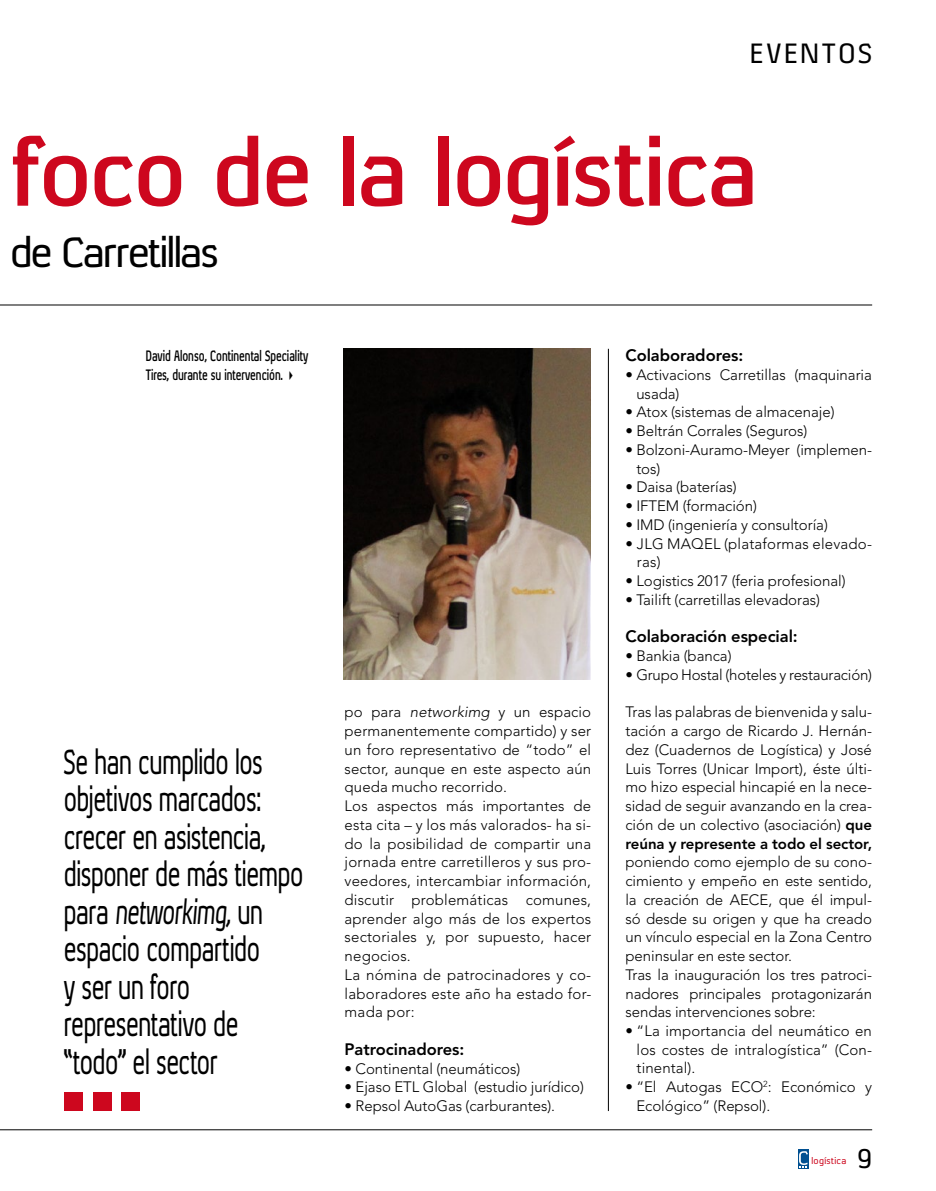
<style>
.page{position:relative;width:936px;height:1191px;background:#fff}
.page>*{position:absolute;margin:0;border:0;box-sizing:border-box;transform-origin:0 0}
.t1{font:700 90px "Xenu";letter-spacing:-.025em;color:#cd071e}
.t2{font:40.2px "Xenu";letter-spacing:-.04em;color:#000}
.t3{font:33px/37.5px "Xenu";letter-spacing:-.015em;color:#000;scale:.7 1}
.t4{font:26.25px "Xenu";letter-spacing:.12em;color:#000}
.t5{font:25.5px "Xenu";color:#000}
.t6{font:800 16.5px "Avenir LT Std";letter-spacing:-.005em;color:#000}
.t7{font:300 15px/18.8px "Avenir LT Std";letter-spacing:-.005em;color:#000}
.t8{font:300 15px/18.8px "Avenir LT Std";letter-spacing:.015em;color:#000}
.t9{font:700 14.25px/18.8px "Xenu";color:#000;scale:.7 1}
.t10{font:9px "Xenu";letter-spacing:.035em;color:#cd071e}
.s1{font-style:italic}
.s2{font-weight:800}
</style>
<div class="page">
<hr style="left:608px;top:349px;width:1px;height:762px;background:#000">
<hr style="left:0;top:1129px;width:872px;height:1px;background:#000">
<div style="left:798px;top:1149px;width:10px;height:19px;background:#005091"></div>
<svg style="left:799px;top:1151px;width:8px;height:16px"></svg>
<hr style="left:0;top:305px;width:872px;height:1px;background:#000">
<div style="left:64px;top:1092px;width:18px;height:19px;background:#cd071e"></div>
<div style="left:93px;top:1092px;width:18px;height:19px;background:#cd071e"></div>
<div style="left:122px;top:1092px;width:18px;height:19px;background:#cd071e"></div>
<img style="left:343px;top:349px;width:247px;height:331px">
<h3 class="t4" style="left:750px;top:38px;width:123px">EVENTOS</h3>
<h1 class="t1" style="left:12px;top:118px;width:747px">foco de la logística</h1>
<h2 class="t2" style="left:10px;top:228px;width:210px">de Carretillas</h2>
<p class="t9" style="left:146px;top:346px;width:233px">David Alonso, Continental Speciality<br>Tires, durante su intervención. ✔</p>
<h3 class="t3" style="left:64px;top:742px;width:343px">Se han cumplido los objetivos marcados: crecer en asistencia, disponer de más tiempo para <span class="s1">networkimg,</span> un espacio compartido<br>y ser un foro representativo de “todo” el sector</h3>
<p class="t7" style="left:344px;top:703px;width:248px">po para <span class="s1">networkimg</span> y un espacio permanentemente compartido) y ser un foro representativo de “todo” el sector, aunque en este aspecto aún queda mucho recorrido.<br>Los aspectos más importantes de esta cita – y los más valorados- ha si&shy;do la posibilidad de compartir una jornada entre carretilleros y sus pro&shy;veedores, intercambiar información, discutir problemáticas comunes, aprender algo más de los expertos sectoriales y, por supuesto, hacer negocios.<br>La nómina de patrocinadores y co&shy;laboradores este año ha estado for&shy;mada por:</p>
<p class="t6" style="left:344px;top:1039px;width:121px">Patrocinadores:</p>
<p class="t7" style="left:344px;top:1059px;width:177px">• Continental (neumáticos)</p>
<p class="t7" style="left:344px;top:1077px;width:241px">• Ejaso ETL Global (estudio jurídico)</p>
<p class="t7" style="left:344px;top:1096px;width:212px">• Repsol AutoGas (carburantes).</p>
<p class="t6" style="left:625px;top:346px;width:119px">Colaboradores:</p>
<p class="t7" style="left:636px;top:365px;width:237px;text-indent:-11px">• Activacions Carretillas (maquinaria usada)</p>
<p class="t7" style="left:625px;top:403px;width:211px">• Atox (sistemas de almacenaje)</p>
<p class="t7" style="left:625px;top:422px;width:183px">• Beltrán Corrales (Seguros)</p>
<p class="t7" style="left:636px;top:440px;width:237px;text-indent:-11px">• Bolzoni-Auramo-Meyer (implemen&shy;tos)</p>
<p class="t7" style="left:625px;top:478px;width:113px">• Daisa (baterías)</p>
<p class="t7" style="left:625px;top:496px;width:133px">• IFTEM (formación)</p>
<p class="t7" style="left:625px;top:515px;width:204px">• IMD (ingeniería y consultoría)</p>
<p class="t8" style="left:637px;top:534px;width:236px;text-indent:-12px">• JLG MAQEL (plataformas elevado&shy;ras)</p>
<p class="t7" style="left:625px;top:571px;width:222px">• Logistics 2017 (feria profesional)</p>
<p class="t7" style="left:625px;top:590px;width:196px">• Tailift (carretillas elevadoras)</p>
<p class="t6" style="left:625px;top:627px;width:174px">Colaboración especial:</p>
<p class="t7" style="left:625px;top:646px;width:108px">• Bankia (banca)</p>
<p class="t7" style="left:625px;top:665px;width:248px">• Grupo Hostal (hoteles y restauración)</p>
<p class="t7" style="left:625px;top:703px;width:248px;text-align:justify">Tras las palabras de bienvenida y salu&shy;tación a cargo de Ricardo J. Hernán&shy;dez (Cuadernos de Logística) y José Luis Torres (Unicar Import), éste últi&shy;mo hizo especial hincapié en la nece&shy;sidad de seguir avanzando en la crea&shy;ción de un colectivo (asociación) <span class="s2">que reúna y represente a todo el sector,</span></p>
<p class="t7" style="left:625px;top:853px;width:248px">poniendo como ejemplo de su cono&shy;cimiento y empeño en este sentido, la creación de AECE, que él impul&shy;só desde su origen y que ha creado un vínculo especial en la Zona Centro peninsular en este sector.<br>Tras la inauguración los tres patroci&shy;nadores principales protagonizarán sendas intervenciones sobre:</p>
<p class="t7" style="left:636px;top:1021px;width:237px;text-align:justify;text-indent:-11px">• “La importancia del neumático en los costes de intralogística” (Con&shy;tinental).</p>
<p class="t7" style="left:636px;top:1077px;width:237px;text-indent:-11px">• “El Autogas ECO<sup>2</sup>: Económico y<br>Ecológico” (Repsol).</p>
<p class="t10" style="left:811px;top:1155px;width:36px">logística</p>
<h3 class="t5" style="left:857px;top:1143px;width:16px">9</h3>
</div>
